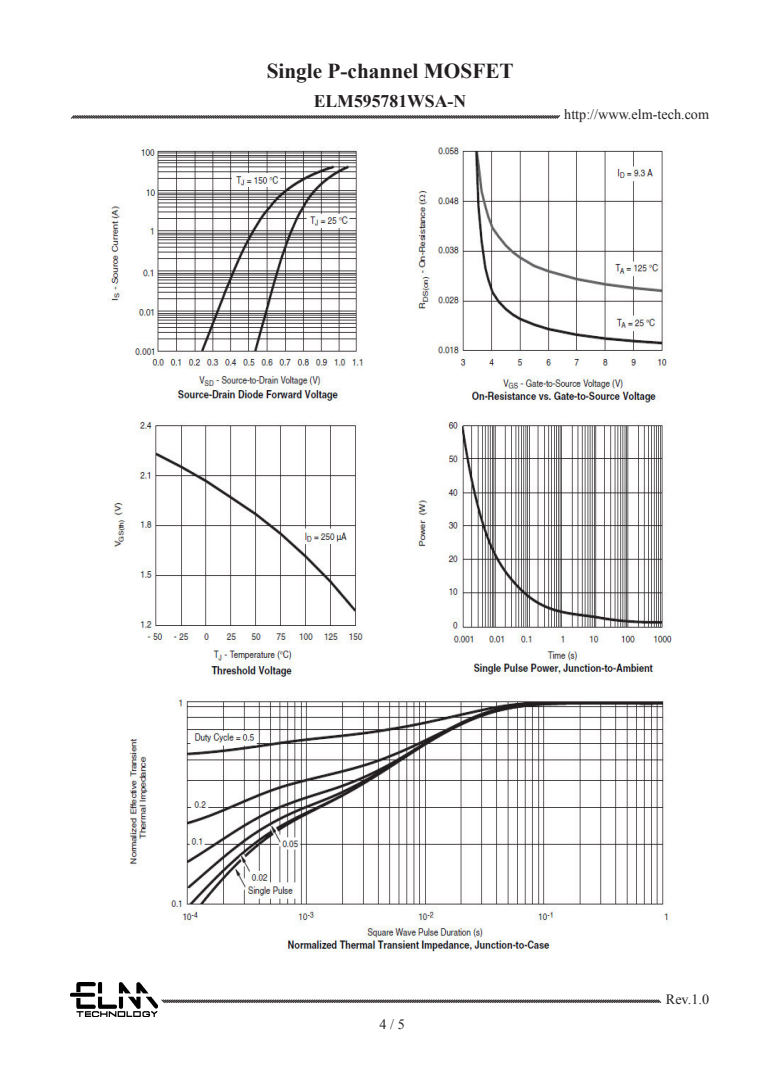
<style>
.page{position:relative;width:780px;height:1081px;background:#fff}
.page>*{position:absolute;margin:0;border:0;box-sizing:border-box;transform-origin:0 0}
.t1{font:700 21.25px "Times New Roman";color:#231f20}
.t2{font:700 17.75px "Times New Roman";color:#231f20}
.t3{font:14.12px "Times New Roman";color:#231f20}
</style>
<div class="page">
<svg style="left:71px;top:115px;width:490px;height:4px;background:#777475"></svg>
<svg style="left:161px;top:999px;width:501px;height:4px;background:#777576"></svg>
<img style="left:71px;top:982px;width:86px;height:34px">
<img style="left:108px;top:146px;width:564px;height:805px">
<h1 class="t1" style="left:267px;top:56px;width:248px">Single P-channel MOSFET</h1>
<p class="t2" style="left:313px;top:89px;width:154px">ELM595781WSA-N</p>
<p class="t3" style="left:564px;top:105px;width:146px">http://www.elm-tech.com</p>
<p class="t3" style="left:379px;top:1014px;width:27px">4 / 5</p>
<p class="t3" style="left:666px;top:990px;width:45px">Rev.1.0</p>
</div>
